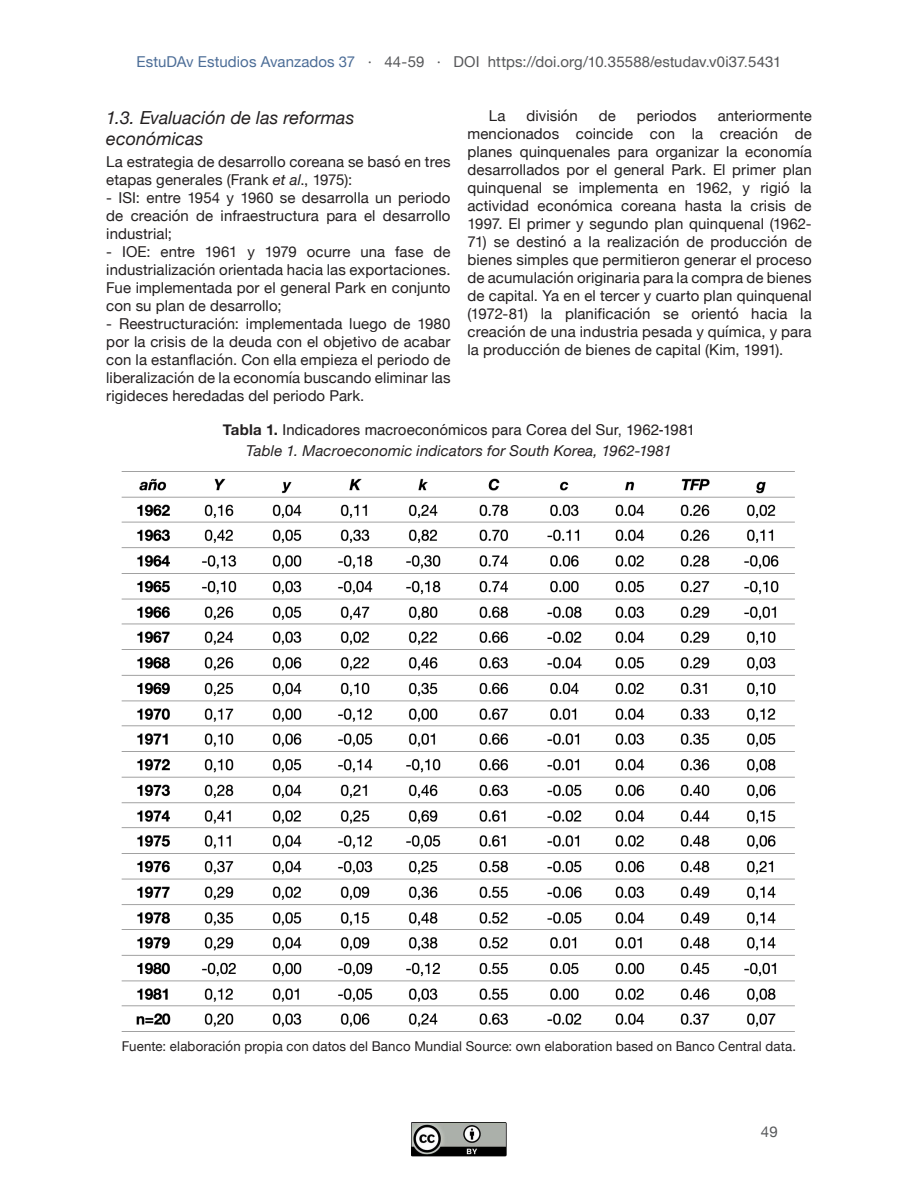
<style>
.page{position:relative;width:918px;height:1188px;background:#fff}
.page>*{position:absolute;margin:0;border:0;box-sizing:border-box;transform-origin:0 0}
.t1{font:italic 18px/21.6px "Helvetica Neue";color:#231f20}
.t2{font:15px/18px "Helvetica Neue";letter-spacing:.005em;color:#231f20;text-align:justify}
.t3{font:15px "Helvetica";letter-spacing:.01em;color:#57585a}
.t4{font:15px "Helvetica";letter-spacing:.005em;color:#231f20}
.t5{font:italic 15px "Helvetica Neue";letter-spacing:.01em;color:#231f20}
.t6{font:15px "Helvetica Neue";color:#57585a}
.t7{font:13.5px "Helvetica Neue";letter-spacing:.01em;color:#231f20}
.s1{font-family:"Helvetica Neue";color:#4c6d97}
.s2{font-family:"Helvetica Neue"}
.s3{font-style:italic}
.s4{font-family:"Helvetica Neue";font-weight:700}
</style>
<div class="page">
<img style="left:412px;top:1123px;width:94px;height:33px">
<img style="left:121px;top:471px;width:674px;height:561px">
<p class="t3" style="left:137px;top:50px;width:646px"><span class="s1">EstuDAv Estudios Avanzados 37</span> <span class="s2">· 44-59 · DOI https://doi.org/</span>10.35588/estudav.v0i37.5431</p>
<p class="t1" style="left:106px;top:107px;width:250px">1.3. Evaluación de las reformas económicas</p>
<p class="t2" style="left:106px;top:154px;width:346px">La estrategia de desarrollo coreana se basó en tres etapas generales (Frank <span class="s3">et al</span>., 1975):</p>
<p class="t2" style="left:106px;top:190px;width:346px">- ISI: entre 1954 y 1960 se desarrolla un periodo de creación de infraestructura para el desarrollo industrial;</p>
<p class="t2" style="left:106px;top:244px;width:346px">- IOE: entre 1961 y 1979 ocurre una fase de industrialización orientada hacia las exportaciones.<br>Fue implementada por el general Park en conjunto con su plan de desarrollo;</p>
<p class="t2" style="left:106px;top:316px;width:346px">- Reestructuración: implementada luego de 1980 por la crisis de la deuda con el objetivo de acabar con la estanflación. Con ella empieza el periodo de liberalización de la economía buscando eliminar las rigideces heredadas del periodo Park.</p>
<p class="t2" style="left:489px;top:107px;width:18px">La</p>
<p class="t2" style="left:526px;top:107px;width:53px">división</p>
<p class="t2" style="left:599px;top:107px;width:19px">de</p>
<p class="t2" style="left:637px;top:107px;width:61px">periodos</p>
<p class="t2" style="left:468px;top:107px;width:346px;text-indent:250px">anteriormente mencionados coincide con la creación de planes quinquenales para organizar la economía desarrollados por el general Park. El primer plan quinquenal se implementa en 1962, y rigió la actividad económica coreana hasta la crisis de 1997. El primer y segundo plan quinquenal (1962-</p>
<p class="t2" style="left:468px;top:233px;width:346px">71) se destinó a la realización de producción de bienes simples que permitieron generar el proceso de acumulación originaria para la compra de bienes de capital. Ya en el tercer y cuarto plan quinquenal (1972-81) la planificación se orientó hacia la creación de una industria pesada y química, y para la producción de bienes de capital (Kim, 1991).</p>
<p class="t4" style="left:223px;top:418px;width:474px"><span class="s4">Tabla 1.</span> Indicadores macroeconómicos para Corea del Sur, 1962-1981</p>
<p class="t5" style="left:246px;top:440px;width:427px">Table 1. Macroeconomic indicators for South Korea, 1962-1981</p>
<p class="t7" style="left:122px;top:1037px;width:676px">Fuente: elaboración propia con datos del Banco Mundial Source: own elaboration based on Banco Central data.</p>
<p class="t6" style="left:761px;top:1121px;width:18px">49</p>
</div>
